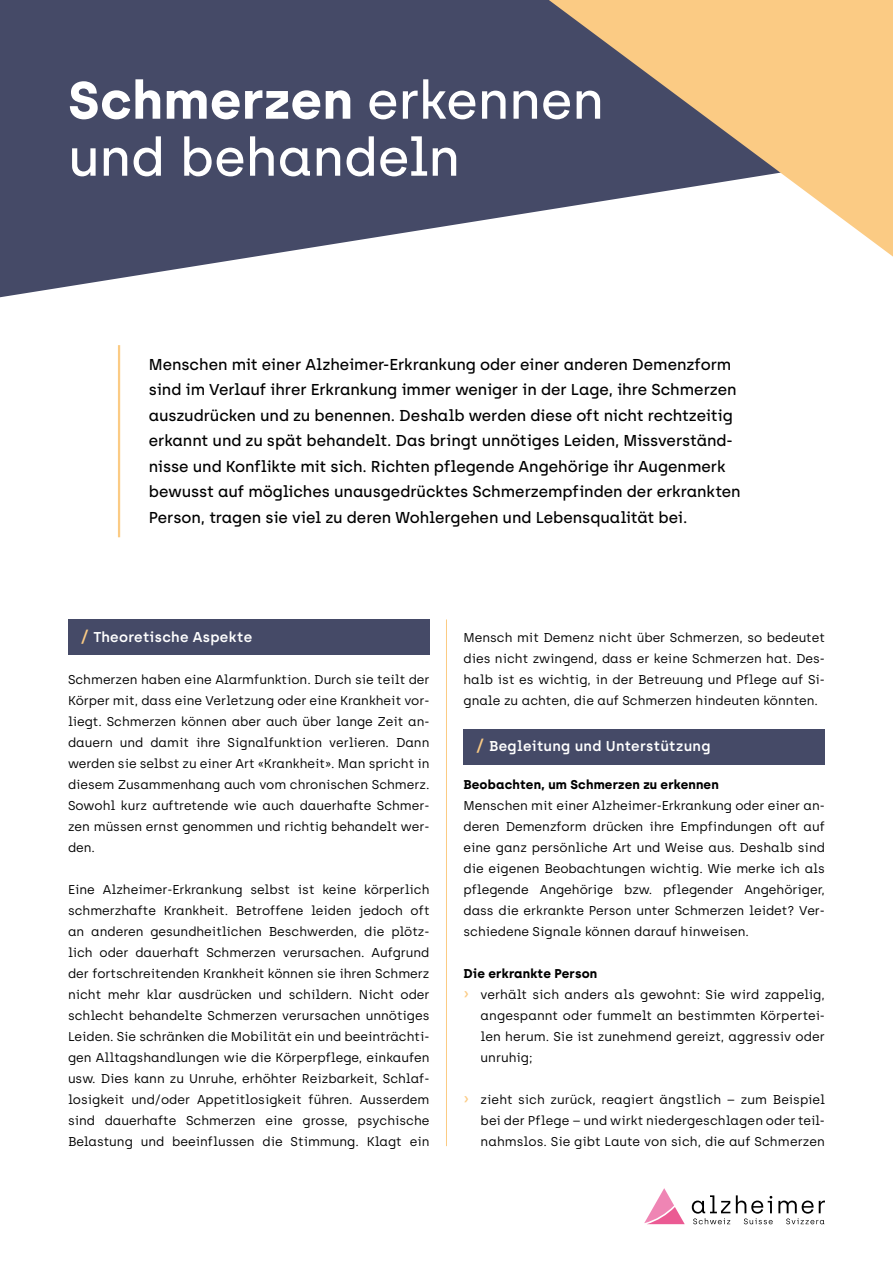
<style>
.page{position:relative;width:893px;height:1263px;background:#fff}
.page>*{position:absolute;margin:0;border:0;box-sizing:border-box;transform-origin:0 0}
.t1{font:500 52.5px/57px "Archia";color:#fff}
.t2{font:500 15.75px/25.5px "Archia";letter-spacing:-.005em;color:#000}
.t3{font:600 14.25px "Archia";letter-spacing:.02em;color:#fff}
.t4{font:12.75px/21px "Archia";color:#000;text-align:justify}
.t5{font:700 12.75px "Archia";letter-spacing:.01em;color:#000}
.s1{font-weight:700}
.s2{font-size:16.5px;color:#fbcb84}
.s3{font-weight:500;font-size:16.5px;color:#fbcb84}
</style>
<div class="page">
<svg style="left:0;top:0;width:549px;height:297px;background:#60647d"></svg>
<svg style="left:549px;top:0;width:344px;height:257px;fill:#fbcb84"></svg>
<hr style="left:118px;top:345px;width:2px;height:192px;background:#fbcb84">
<svg style="left:644px;top:1188px;width:41px;height:36px"></svg>
<svg style="left:692px;top:1195px;width:38px;height:29px"></svg>
<svg style="left:736px;top:1195px;width:89px;height:29px"></svg>
<div style="left:68px;top:619px;width:361px;height:36px;background:#454a67"></div>
<div style="left:463px;top:729px;width:362px;height:35px;background:#454a67"></div>
<hr style="left:446px;top:619px;width:1px;height:527px;background:#fbcb84">
<h1 class="t1" style="left:68px;top:71px;width:537px"><span class="s1">Schmerzen</span> erkennen und behandeln</h1>
<p class="t2" style="left:149px;top:351px;width:593px">Menschen mit einer Alzheimer-Erkrankung oder einer anderen Demenzform sind im Verlauf ihrer Erkrankung immer weniger in der Lage, ihre Schmerzen auszudrücken und zu benennen. Deshalb werden diese oft nicht rechtzeitig erkannt und zu spät behandelt. Das bringt unnötiges Leiden, Missverständ&shy;nisse und Konflikte mit sich. Richten pflegende Angehörige ihr Augenmerk bewusst auf mögliches unausgedrücktes Schmerzempfinden der erkrankten Person, tragen sie viel zu deren Wohlergehen und Lebensqualität bei.</p>
<p class="t3" style="left:81px;top:628px;width:173px"><span class="s2">/</span> Theoretische Aspekte</p>
<p class="t4" style="left:68px;top:669px;width:363px">Schmerzen haben eine Alarmfunktion. Durch sie teilt der Körper mit, dass eine Verletzung oder eine Krankheit vor&shy;liegt. Schmerzen können aber auch über lange Zeit an&shy;dauern und damit ihre Signalfunktion verlieren. Dann werden sie selbst zu einer Art «Krankheit». Man spricht in diesem Zusammenhang auch vom chronischen Schmerz.<br>Sowohl kurz auftretende wie auch dauerhafte Schmer&shy;zen müssen ernst genommen und richtig behandelt wer&shy;den.</p>
<p class="t4" style="left:68px;top:879px;width:363px">Eine Alzheimer-Erkrankung selbst ist keine körperlich schmerzhafte Krankheit. Betroffene leiden jedoch oft an anderen gesundheitlichen Beschwerden, die plötz&shy;lich oder dauerhaft Schmerzen verursachen. Aufgrund der fortschreitenden Krankheit können sie ihren Schmerz nicht mehr klar ausdrücken und schildern. Nicht oder schlecht behandelte Schmerzen verursachen unnötiges Leiden. Sie schränken die Mobilität ein und beeinträchti&shy;gen Alltagshandlungen wie die Körperpflege, einkaufen usw. Dies kann zu Unruhe, erhöhter Reizbarkeit, Schlaf&shy;losigkeit und/oder Appetitlosigkeit führen. Ausserdem sind dauerhafte Schmerzen eine grosse, psychische Belastung und beeinflussen die Stimmung. Klagt ein</p>
<p class="t4" style="left:463px;top:627px;width:363px">Mensch mit Demenz nicht über Schmerzen, so bedeutet dies nicht zwingend, dass er keine Schmerzen hat. Des&shy;halb ist es wichtig, in der Betreuung und Pflege auf Si&shy;gnale zu achten, die auf Schmerzen hindeuten könnten.</p>
<p class="t3" style="left:476px;top:738px;width:236px"><span class="s2">/</span> Begleitung und Unterstützung</p>
<p class="t5" style="left:463px;top:777px;width:257px">Beobachten, um Schmerzen zu erkennen</p>
<p class="t4" style="left:463px;top:795px;width:363px">Menschen mit einer Alzheimer-Erkrankung oder einer an&shy;deren Demenzform drücken ihre Empfindungen oft auf eine ganz persönliche Art und Weise aus. Deshalb sind die eigenen Beobachtungen wichtig. Wie merke ich als pflegende Angehörige bzw. pflegender Angehöriger, dass die erkrankte Person unter Schmerzen leidet? Ver&shy;schiedene Signale können darauf hinweisen.</p>
<p class="t5" style="left:463px;top:966px;width:135px">Die erkrankte Person</p>
<p class="t4" style="left:463px;top:984px;width:363px"><span class="s3">›</span> verhält sich anders als gewohnt: Sie wird zappelig,</p>
<p class="t4" style="left:480px;top:1005px;width:346px">angespannt oder fummelt an bestimmten Körpertei-</p>
<p class="t4" style="left:480px;top:1026px;width:346px">len herum. Sie ist zunehmend gereizt, aggressiv oder</p>
<p class="t4" style="left:480px;top:1047px;width:53px">unruhig;</p>
<p class="t4" style="left:480px;top:1089px;width:346px;text-indent:-17px"><span class="s3">›</span> zieht sich zurück, reagiert ängstlich – zum Beispiel bei der Pflege – und wirkt niedergeschlagen oder teil&shy;nahmslos. Sie gibt Laute von sich, die auf Schmerzen</p>
</div>
